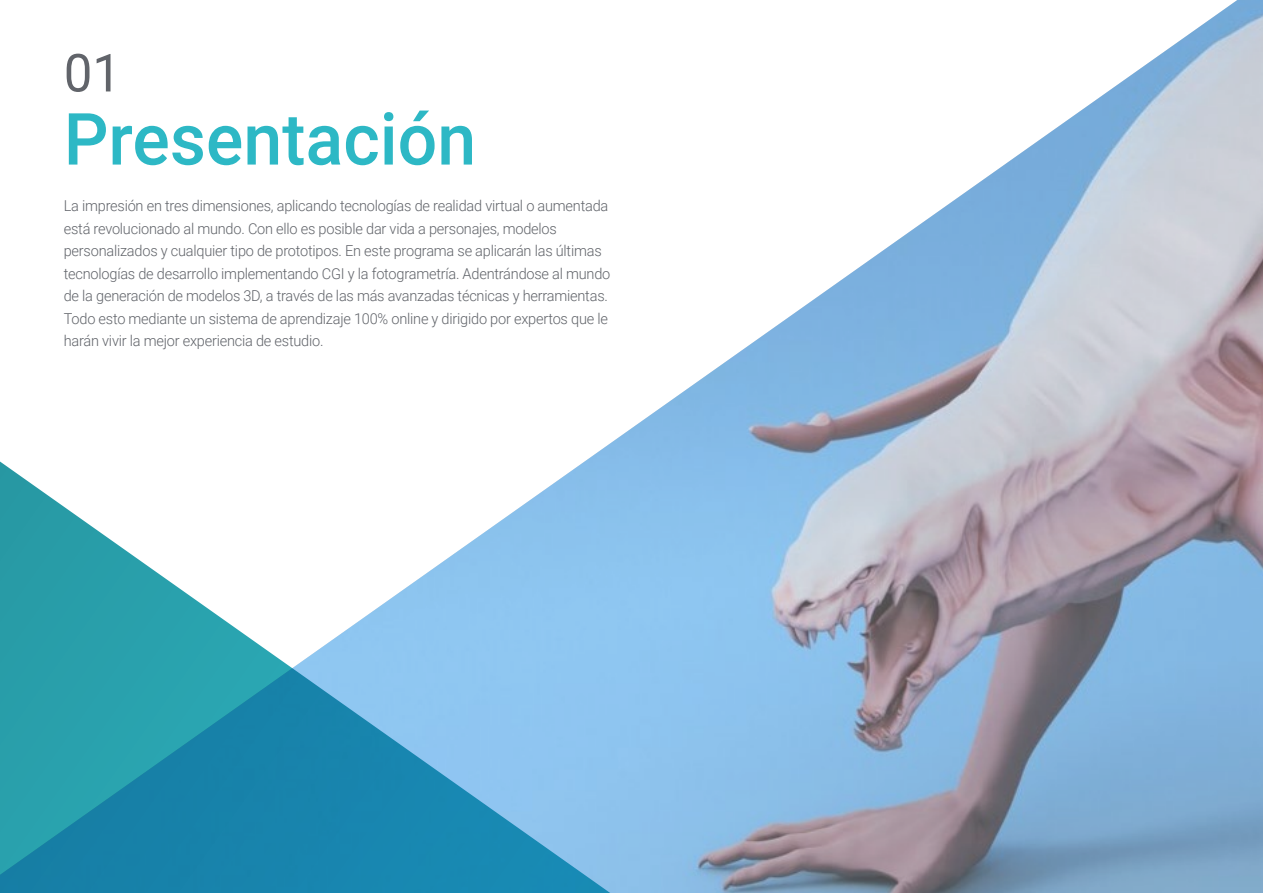
<style>
.page{position:relative;width:1263px;height:893px;background:#fff}
.page>*{position:absolute;margin:0;border:0;box-sizing:border-box;transform-origin:0 0}
.t1{font:500 72px "Roboto";color:#2db8c5}
.t2{font:52.5px "Roboto";color:#61646a}
.t3{font:300 15px/22.5px "Roboto";letter-spacing:-.015em;color:#61646a}
</style>
<div class="page">
<img style="left:607px;top:0;width:656px;height:893px">
<svg style="left:0;top:446px;width:640px;height:447px"></svg>
<h2 class="t2" style="left:64px;top:36px;width:59px">01</h2>
<h1 class="t1" style="left:64px;top:89px;width:414px">Presentación</h1>
<p class="t3" style="left:64px;top:194px;width:548px">La impresión en tres dimensiones, aplicando tecnologías de realidad virtual o aumentada está revolucionado al mundo. Con ello es posible dar vida a personajes, modelos personalizados y cualquier tipo de prototipos. En este programa se aplicarán las últimas tecnologías de desarrollo implementando CGI y la fotogrametría. Adentrándose al mundo de la generación de modelos 3D, a través de las más avanzadas técnicas y herramientas.<br>Todo esto mediante un sistema de aprendizaje 100% online y dirigido por expertos que le harán vivir la mejor experiencia de estudio.</p>
</div>
